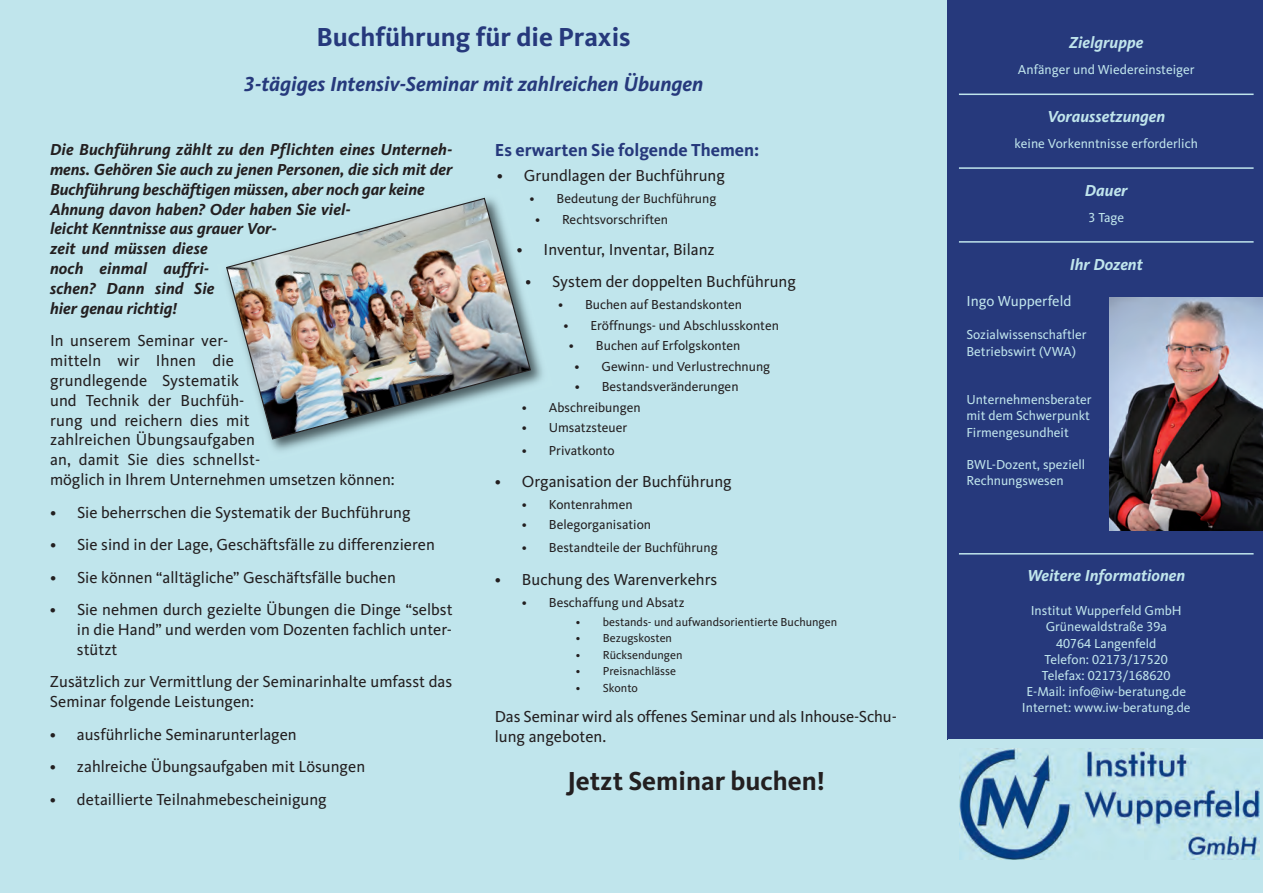
<style>
.page{position:relative;width:1263px;height:893px;background:#fff}
.page>*{position:absolute;margin:0;border:0;box-sizing:border-box;transform-origin:0 0}
.t1{font:700 27px "CDU Kievit Tab";color:#26397c}
.t2{font:700 27px "CDU Kievit Tab";color:#231f20}
.t3{font:italic 700 21px "CDU Kievit Tab";color:#26397c}
.t4{font:700 18px "CDU Kievit Tab";color:#26397c}
.t5{font:16.5px/19.8px "CDU Kievit Tab";color:#231f20}
.t6{font:italic 700 16.5px/19.8px "CDU Kievit Tab";color:#231f20}
.t7{font:italic 700 16.5px "CDU Kievit Tab";color:#c0e5ec}
.t8{font:15px "CDU Kievit Tab";color:#c0e5ec}
.t9{font:13.5px/16.2px "CDU Kievit Tab";color:#c0e5ec}
.t10{font:13.5px "CDU Kievit Tab";color:#231f20}
.t11{font:12px "CDU Kievit Tab";color:#231f20}
</style>
<div class="page">
<div style="left:0;top:0;width:947px;height:893px;background:#c0e5ec"></div>
<div style="left:947px;top:0;width:316px;height:740px;background:#26397c"></div>
<hr style="left:959px;top:94px;width:294px;height:1px;background:#c0e5ec">
<hr style="left:959px;top:167px;width:294px;height:2px;background:#c0e5ec">
<hr style="left:959px;top:241px;width:294px;height:2px;background:#c0e5ec">
<hr style="left:959px;top:553px;width:294px;height:2px;background:#c0e5ec">
<img style="left:1110px;top:298px;width:153px;height:233px">
<div style="left:948px;top:740px;width:315px;height:153px;background:#c0e5ec"></div>
<img style="left:960px;top:749px;width:299px;height:110px">
<img style="left:270px;top:332px;width:273px;height:119px">
<img style="left:226px;top:197px;width:306px;height:243px">
<h1 class="t1" style="left:317px;top:21px;width:316px">Buchführung für die Praxis</h1>
<p class="t3" style="left:244px;top:71px;width:461px">3-tägiges Intensiv-Seminar mit zahlreichen Übungen</p>
<p class="t6" style="left:50px;top:140px;width:404px">Die Buchführung zählt zu den Pflichten eines Unterneh&shy;mens. Gehören Sie auch zu jenen Personen, die sich mit der Buchführung beschäftigen müssen, aber noch gar keine Ahnung davon haben? Oder haben Sie viel-<br>leicht Kenntnisse aus grauer Vor-<br>zeit und müssen diese<br>noch einmal auffri-<br>schen? Dann sind Sie<br>hier genau richtig!</p>
<p class="t5" style="left:50px;top:331px;width:346px">In unserem Seminar ver-<br>mitteln wir Ihnen die<br>grundlegende Systematik<br>und Technik der Buchfüh-<br>rung und reichern dies mit<br>zahlreichen Übungsaufgaben<br>an, damit Sie dies schnellst-<br>möglich in Ihrem Unternehmen umsetzen können:</p>
<p class="t5" style="left:50px;top:502px;width:362px">• Sie beherrschen die Systematik der Buchführung</p>
<p class="t5" style="left:50px;top:535px;width:386px">• Sie sind in der Lage, Geschäftsfälle zu differenzieren</p>
<p class="t5" style="left:50px;top:567px;width:347px">• Sie können “alltägliche” Geschäftsfälle buchen</p>
<p class="t5" style="left:77px;top:600px;width:377px;text-align:justify;text-indent:-27px">• Sie nehmen durch gezielte Übungen die Dinge “selbst in die Hand” und werden vom Dozenten fachlich unter&shy;stützt</p>
<p class="t5" style="left:50px;top:672px;width:404px">Zusätzlich zur Vermittlung der Seminarinhalte umfasst das<br>Seminar folgende Leistungen:</p>
<p class="t5" style="left:50px;top:724px;width:248px">• ausführliche Seminarunterlagen</p>
<p class="t5" style="left:50px;top:757px;width:317px">• zahlreiche Übungsaufgaben mit Lösungen</p>
<p class="t5" style="left:50px;top:790px;width:278px">• detaillierte Teilnahmebescheinigung</p>
<p class="t4" style="left:495px;top:140px;width:266px">Es erwarten Sie folgende Themen:</p>
<p class="t5" style="left:497px;top:166px;width:230px">• Grundlagen der Buchführung</p>
<p class="t10" style="left:530px;top:191px;width:188px">• Bedeutung der Buchführung</p>
<p class="t10" style="left:535px;top:212px;width:134px">• Rechtsvorschriften</p>
<p class="t5" style="left:517px;top:240px;width:200px">• Inventur, Inventar, Bilanz</p>
<p class="t5" style="left:525px;top:272px;width:272px">• System der doppelten Buchführung</p>
<p class="t10" style="left:558px;top:297px;width:185px">• Buchen auf Bestandskonten</p>
<p class="t10" style="left:563px;top:318px;width:217px">• Eröffnungs- und Abschlusskonten</p>
<p class="t10" style="left:569px;top:338px;width:173px">• Buchen auf Erfolgskonten</p>
<p class="t10" style="left:574px;top:358px;width:197px">• Gewinn- und Verlustrechnung</p>
<p class="t10" style="left:575px;top:379px;width:165px">• Bestandsveränderungen</p>
<p class="t10" style="left:522px;top:399px;width:120px">• Abschreibungen</p>
<p class="t10" style="left:522px;top:420px;width:107px">• Umsatzsteuer</p>
<p class="t10" style="left:522px;top:442px;width:94px">• Privatkonto</p>
<p class="t5" style="left:495px;top:472px;width:238px">• Organisation der Buchführung</p>
<p class="t10" style="left:522px;top:497px;width:112px">• Kontenrahmen</p>
<p class="t10" style="left:522px;top:517px;width:131px">• Belegorganisation</p>
<p class="t10" style="left:522px;top:540px;width:197px">• Bestandteile der Buchführung</p>
<p class="t5" style="left:495px;top:569px;width:224px">• Buchung des Warenverkehrs</p>
<p class="t10" style="left:522px;top:594px;width:164px">• Beschaffung und Absatz</p>
<p class="t11" style="left:576px;top:615px;width:263px">• bestands- und aufwandsorientierte Buchungen</p>
<p class="t11" style="left:576px;top:632px;width:98px">• Bezugskosten</p>
<p class="t11" style="left:576px;top:648px;width:108px">• Rücksendungen</p>
<p class="t11" style="left:576px;top:665px;width:102px">• Preisnachlässe</p>
<p class="t11" style="left:576px;top:681px;width:64px">• Skonto</p>
<p class="t5" style="left:495px;top:707px;width:403px">Das Seminar wird als offenes Seminar und als Inhouse-Schu&shy;lung angeboten.</p>
<h1 class="t2" style="left:567px;top:765px;width:260px">Jetzt Seminar buchen!</h1>
<p class="t7" style="left:1069px;top:33px;width:75px">Zielgruppe</p>
<p class="t9" style="left:1018px;top:62px;width:178px">Anfänger und Wiedereinsteiger</p>
<p class="t7" style="left:1047px;top:107px;width:119px">Voraussetzungen</p>
<p class="t9" style="left:1014px;top:136px;width:185px">keine Vorkenntnisse erforderlich</p>
<p class="t7" style="left:1085px;top:180px;width:44px">Dauer</p>
<p class="t9" style="left:1088px;top:209px;width:37px">3 Tage</p>
<p class="t7" style="left:1070px;top:254px;width:75px">Ihr Dozent</p>
<p class="t8" style="left:966px;top:293px;width:106px">Ingo Wupperfeld</p>
<p class="t9" style="left:966px;top:327px;width:122px">Sozialwissenschaftler<br>Betriebswirt (VWA)</p>
<p class="t9" style="left:966px;top:392px;width:127px">Unternehmensberater mit dem Schwerpunkt<br>Firmengesundheit</p>
<p class="t9" style="left:966px;top:456px;width:120px">BWL-Dozent, speziell<br>Rechnungswesen</p>
<p class="t7" style="left:1027px;top:566px;width:159px">Weitere Informationen</p>
<p class="t9" style="left:1022px;top:603px;width:170px;text-align:center">Institut Wupperfeld GmbH<br>Grünewaldstraße 39a<br>40764 Langenfeld<br>Telefon: 02173/17520<br>Telefax: 02173/168620<br>E-Mail: info@iw-beratung.de<br>Internet: www.iw-beratung.de</p>
</div>
